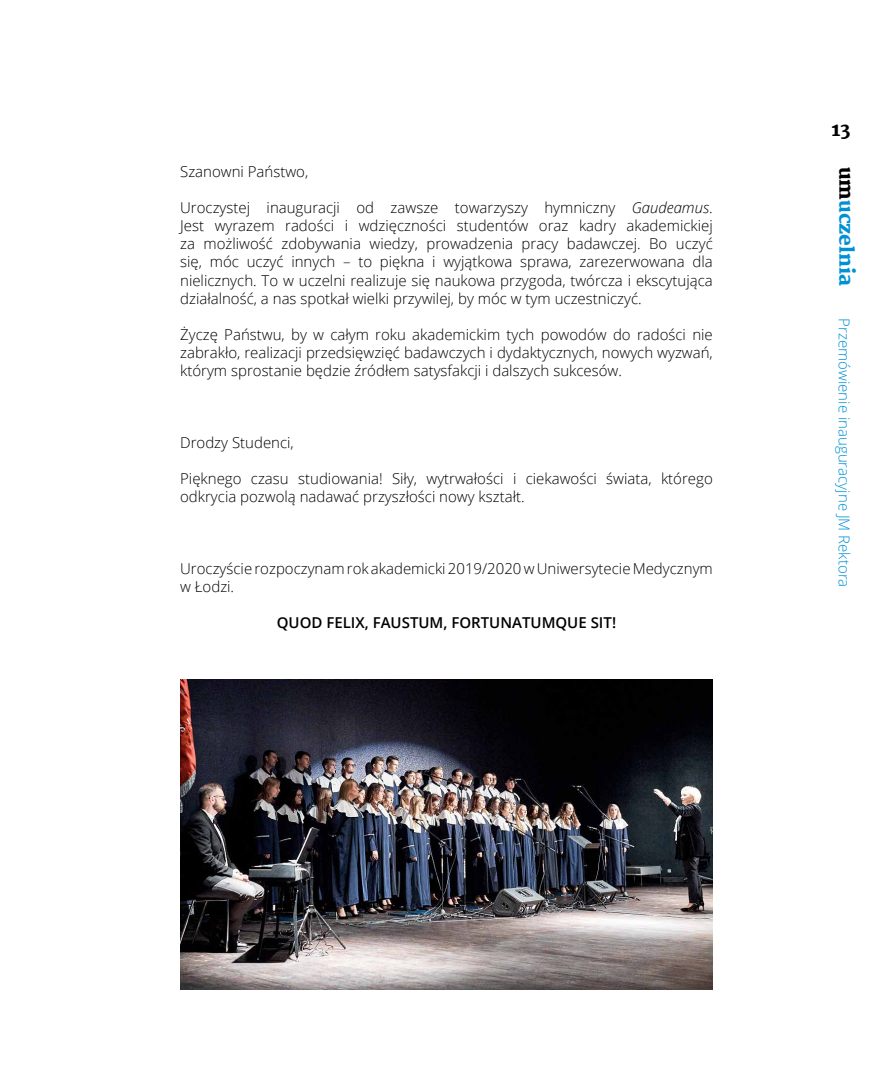
<style>
.page{position:relative;width:893px;height:1085px;background:#fff}
.page>*{position:absolute;margin:0;border:0;box-sizing:border-box;transform-origin:0 0}
.t1{font:800 19.5px "Merriweather";color:#0091d5}
.t2{font:800 18.45px "Merriweather";color:#000}
.t3{font:300 15px/18px "Open Sans";color:#000;text-align:justify}
.t4{font:600 15px "Open Sans";color:#000}
.t5{font:300 15px "Open Sans";color:#0091d5}
.s1{font-style:italic}
.s2{color:#000}
</style>
<div class="page">
<img style="left:180px;top:679px;width:533px;height:310px">
<p class="t3" style="left:180px;top:162px;width:130px">Szanowni Państwo,</p>
<p class="t3" style="left:180px;top:198px;width:534px">Uroczystej inauguracji od zawsze towarzyszy hymniczny <span class="s1">Gaudeamus</span>.<br>Jest wyrazem radości i wdzięczności studentów oraz kadry akademickiej za możliwość zdobywania wiedzy, prowadzenia pracy badawczej. Bo uczyć się, móc uczyć innych – to piękna i wyjątkowa sprawa, zarezerwowana dla nielicznych. To w uczelni realizuje się naukowa przygoda, twórcza i ekscytująca działalność, a nas spotkał wielki przywilej, by móc w tym uczestniczyć.</p>
<p class="t3" style="left:180px;top:324px;width:534px">Życzę Państwu, by w całym roku akademickim tych powodów do radości nie zabrakło, realizacji przedsięwzięć badawczych i dydaktycznych, nowych wyzwań, którym sprostanie będzie źródłem satysfakcji i dalszych sukcesów.</p>
<p class="t3" style="left:180px;top:432px;width:115px">Drodzy Studenci,</p>
<p class="t3" style="left:180px;top:468px;width:534px">Pięknego czasu studiowania! Siły, wytrwałości i ciekawości świata, którego odkrycia pozwolą nadawać przyszłości nowy kształt.</p>
<p class="t3" style="left:180px;top:558px;width:534px">Uroczyście rozpoczynam rok akademicki 2019/2020 w Uniwersytecie Medycznym w Łodzi.</p>
<p class="t4" style="left:277px;top:612px;width:341px">QUOD FELIX, FAUSTUM, FORTUNATUMQUE SIT!</p>
<p class="t2" style="left:831px;top:119px;width:21px">13</p>
<h1 class="t1" style="left:858px;top:166px;width:121px;rotate:90deg"><span class="s2">um</span>uczelnia</h1>
<p class="t5" style="left:855px;top:318px;width:271px;rotate:90deg">Przemówienie inauguracyjne JM Rektora</p>
</div>
